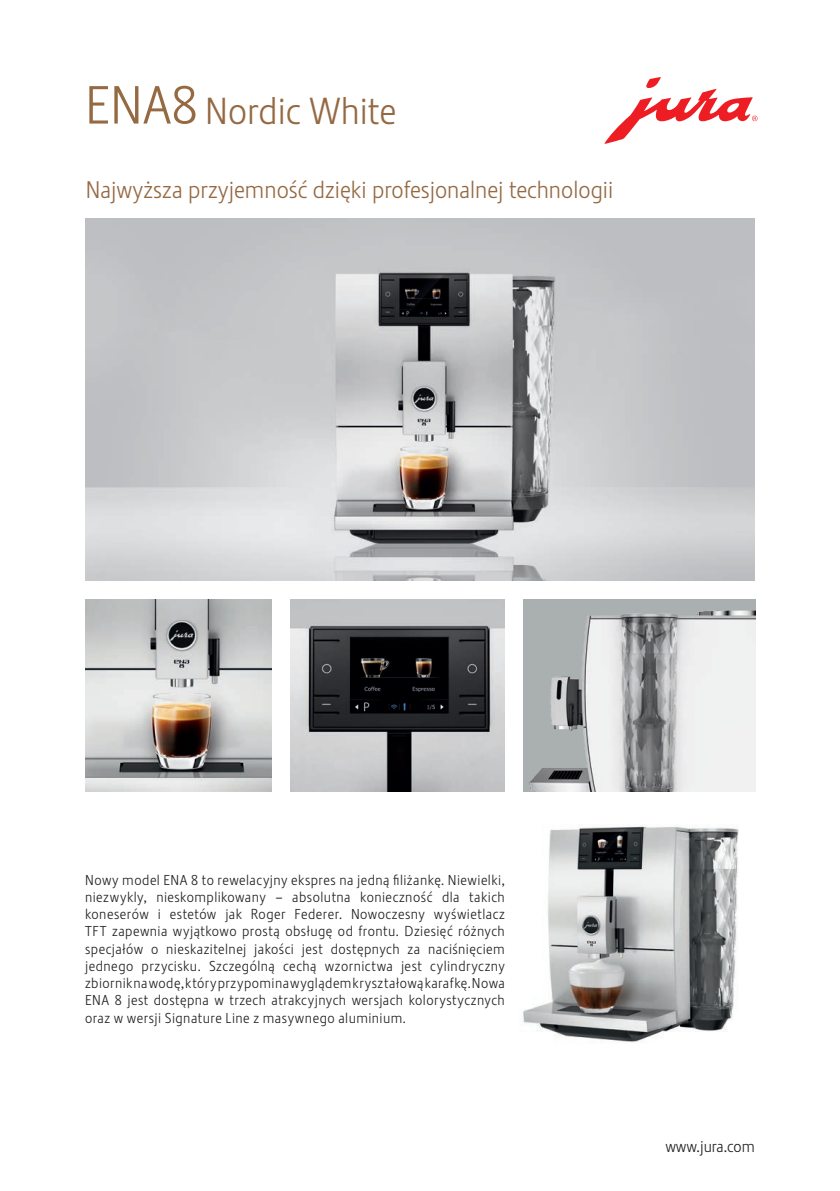
<style>
.page{position:relative;width:840px;height:1191px;background:#fff}
.page>*{position:absolute;margin:0;border:0;box-sizing:border-box;transform-origin:0 0}
.KOLO{font:37.2px "Stalemate LFCE Light";color:#956942}
.KOLO-2{font:23.8px "Stalemate LFCE Light";color:#956942}
.t1{font:16px "Stalemate LFCE Light";color:#231f20}
.opis_nowy{font:14.2px/17.2px "Stalemate LFCE Light";letter-spacing:.03em;color:#231f20;text-align:justify}
.s1{font-size:53px}
</style>
<div class="page">
<svg style="left:604px;top:77px;width:153px;height:67px"></svg>
<img style="left:85px;top:218px;width:669px;height:362px">
<img style="left:523px;top:599px;width:232px;height:192px">
<img style="left:290px;top:599px;width:214px;height:192px">
<img style="left:523px;top:825px;width:216px;height:218px">
<img style="left:86px;top:599px;width:186px;height:192px">
<p class="KOLO" style="left:85px;top:89px;width:312px"><span class="s1">ENA8</span> Nordic White</p>
<p class="KOLO-2" style="left:86px;top:175px;width:528px">Najwyższa przyjemność dzięki profesjonalnej technologii</p>
<p class="opis_nowy" style="left:85px;top:871px;width:421px">Nowy model ENA 8 to rewelacyjny ekspres na jedną filiżankę. Niewielki, niezwykly, nieskomplikowany – absolutna konieczność dla takich koneserów i estetów jak Roger Federer. Nowoczesny wyświetlacz TFT zapewnia wyjątkowo prostą obsługę od frontu. Dziesięć różnych specjałów o nieskazitelnej jakości jest dostępnych za naciśnięciem jednego przycisku. Szczególną cechą wzornictwa jest cylindryczny zbiornik na wodę, który przypomina wyglądem kryształową karafkę. Nowa ENA 8 jest dostępna w trzech atrakcyjnych wersjach kolorystycznych oraz w wersji Signature Line z masywnego aluminium.</p>
<p class="t1" style="left:665px;top:1137px;width:91px">www.jura.com</p>
</div>
